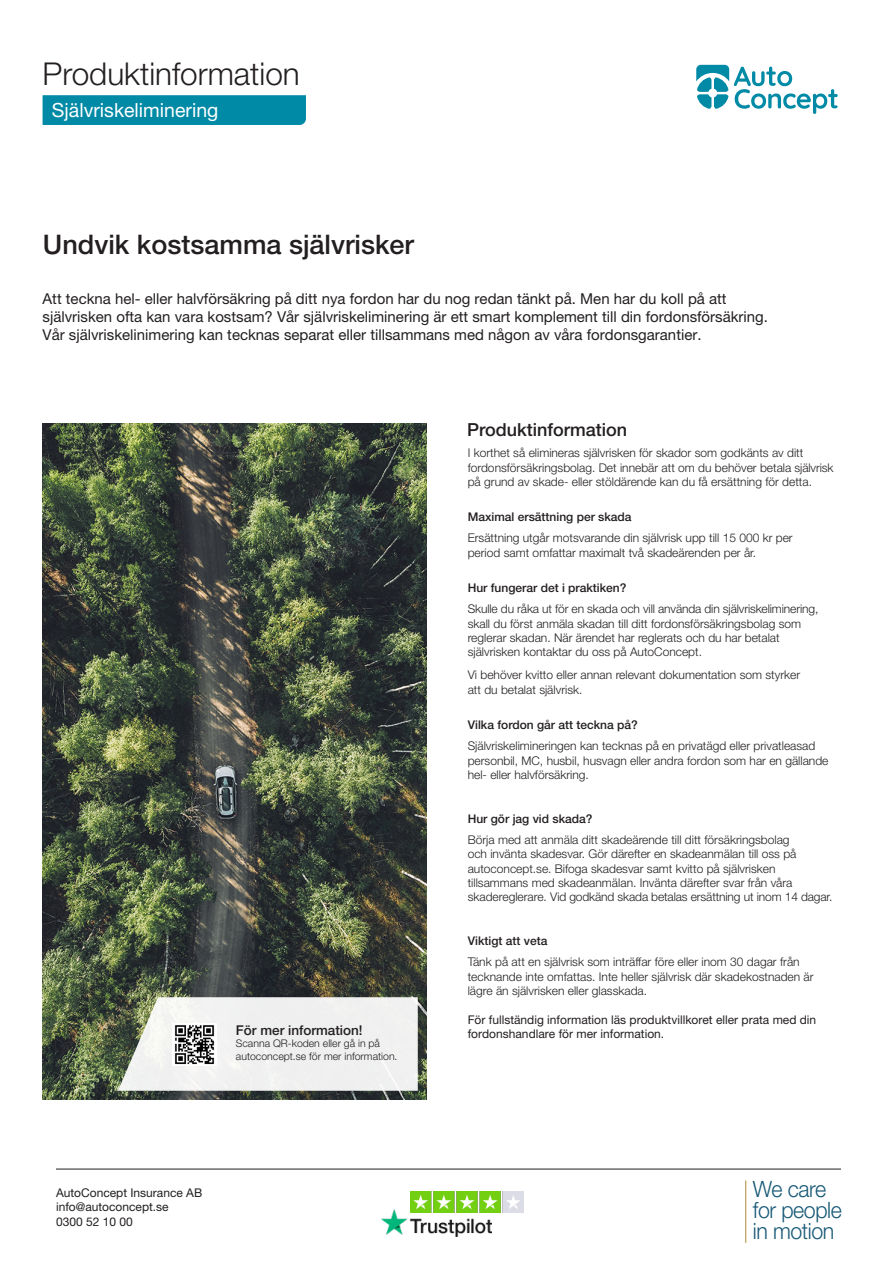
<style>
.page{position:relative;width:893px;height:1263px;background:#fff}
.page>*{position:absolute;margin:0;border:0;box-sizing:border-box;transform-origin:0 0}
.Allmänt_styckeformat{font:300 31.5px "Helvetica Neue LT Pro";color:#231f20}
.t1{font:500 27px "Helvetica Neue LT Pro";color:#231f20}
.t2{font:300 22.5px/21px "Helvetica Neue LT Pro";letter-spacing:-.02em;color:#175976;scale:.95 1}
.Allmänt_styckeformat-2{font:19.5px "Helvetica Neue LT Pro";color:#fff}
.t3{font:500 18px "Helvetica Neue LT Pro";color:#231f20}
.t4{font:15px/18px "Helvetica Neue LT Pro";color:#231f20}
.t5{font:500 13.5px "Helvetica Neue LT Pro";color:#231f20}
.t6{font:300 12px/14.4px "Helvetica Neue LT Pro";color:#231f20}
.t7{font:12px/14.4px "Helvetica Neue LT Pro";color:#231f20}
.t8{font:500 12px "Helvetica Neue LT Pro";color:#231f20}
.t9{font:300 10.5px/12.6px "Helvetica Neue LT Pro";color:#231f20}
.s1{font-weight:500}
</style>
<div class="page">
<img style="left:43px;top:423px;width:384px;height:676px">
<hr style="left:56px;top:1169px;width:785px;height:1px;background:#231f20">
<img style="left:410px;top:1191px;width:114px;height:21px">
<img style="left:382px;top:1209px;width:109px;height:28px">
<div style="left:43px;top:95px;width:263px;height:30px;background:#008aa6"></div>
<svg style="left:696px;top:65px;width:142px;height:49px"></svg>
<svg style="left:118px;top:997px;width:300px;height:94px"></svg>
<img style="left:172px;top:1024px;width:45px;height:41px">
<p class="Allmänt_styckeformat" style="left:43px;top:55px;width:259px">Produktinformation</p>
<p class="Allmänt_styckeformat-2" style="left:52px;top:98px;width:168px">Självriskeliminering</p>
<p class="t1" style="left:43px;top:228px;width:373px">Undvik kostsamma självrisker</p>
<p class="t4" style="left:43px;top:290px;width:727px">Att teckna hel- eller halvförsäkring på ditt nya fordon har du nog redan tänkt på. Men har du koll på att självrisken ofta kan vara kostsam? Vår självriskeliminering är ett smart komplement till din fordonsförsäkring.<br>Vår självriskelinimering kan tecknas separat eller tillsammans med någon av våra fordonsgarantier.</p>
<p class="t5" style="left:236px;top:1022px;width:128px">För mer information!</p>
<p class="t9" style="left:236px;top:1037px;width:163px">Scanna QR-koden eller gå in på autoconcept.se för mer information.</p>
<p class="t7" style="left:56px;top:1185px;width:148px">AutoConcept Insurance AB</p>
<p class="t7" style="left:56px;top:1200px;width:114px">info@autoconcept.se</p>
<p class="t7" style="left:56px;top:1214px;width:78px">0300 52 10 00</p>
<p class="t3" style="left:467px;top:419px;width:162px">Produktinformation</p>
<p class="t6" style="left:468px;top:445px;width:367px">I korthet så elimineras självrisken för skador som godkänts av ditt fordonsförsäkringsbolag. Det innebär att om du behöver betala självrisk på grund av skade- eller stöldärende kan du få ersättning för detta.</p>
<p class="t8" style="left:468px;top:510px;width:165px">Maximal ersättning per skada</p>
<p class="t6" style="left:468px;top:531px;width:326px">Ersättning utgår motsvarande din självrisk upp till 15 000 kr per period samt omfattar maximalt två skadeärenden per år.</p>
<p class="t8" style="left:468px;top:581px;width:160px">Hur fungerar det i praktiken?</p>
<p class="t6" style="left:468px;top:601px;width:352px">Skulle du råka ut för en skada och vill använda din självriskeliminering, skall du först anmäla skadan till ditt fordonsförsäkringsbolag som reglerar skadan. När ärendet har reglerats och du har betalat självrisken kontaktar du oss på AutoConcept.</p>
<p class="t6" style="left:468px;top:668px;width:334px">Vi behöver kvitto eller annan relevant dokumentation som styrker att du betalat självrisk.</p>
<p class="t6" style="left:468px;top:714px;width:349px;line-height:21px"><span class="s1">Vilka fordon går att teckna på?<br></span>Självriskelimineringen kan tecknas på en privatägd eller privatleasad</p>
<p class="t6" style="left:468px;top:753px;width:362px">personbil, MC, husbil, husvagn eller andra fordon som har en gällande hel- eller halvförsäkring.</p>
<p class="t6" style="left:468px;top:808px;width:323px;line-height:21px"><span class="s1">Hur gör jag vid skada?<br></span>Börja med att anmäla ditt skadeärende till ditt försäkringsbolag</p>
<p class="t6" style="left:468px;top:846px;width:366px">och invänta skadesvar. Gör därefter en skadeanmälan till oss på autoconcept.se. Bifoga skadesvar samt kvitto på självrisken tillsammans med skadeanmälan. Invänta därefter svar från våra skadereglerare. Vid godkänd skada betalas ersättning ut inom 14 dagar.</p>
<p class="t6" style="left:468px;top:930px;width:333px;line-height:21px"><span class="s1">Viktigt att veta<br></span>Tänk på att en självrisk som inträffar före eller inom 30 dagar från</p>
<p class="t6" style="left:468px;top:969px;width:347px">tecknande inte omfattas. Inte heller självrisk där skadekostnaden är lägre än självrisken eller glasskada.</p>
<p class="t7" style="left:468px;top:1012px;width:350px">För fullständig information läs produktvillkoret eller prata med din fordonshandlare för mer information.</p>
<p class="t2" style="left:753px;top:1178px;width:95px">We care for people in motion</p>
</div>
